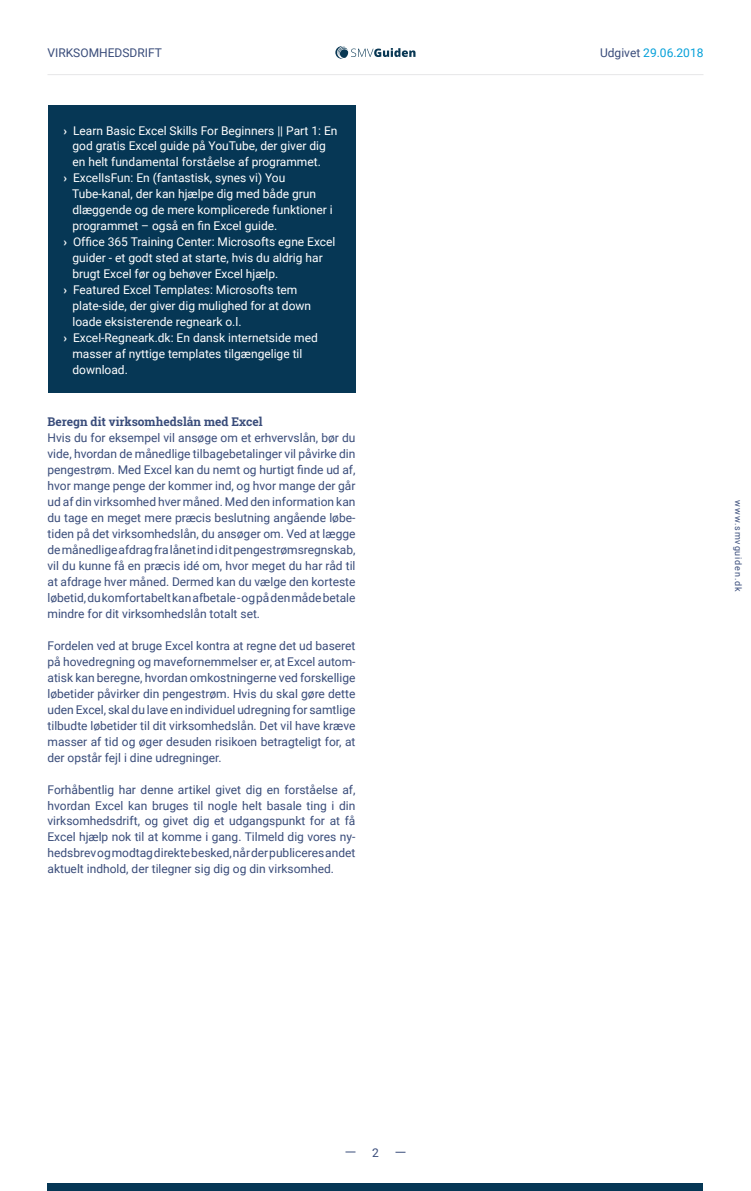
<style>
.page{position:relative;width:751px;height:1191px;background:#fff}
.page>*{position:absolute;margin:0;border:0;box-sizing:border-box;transform-origin:0 0}
.t1{font:12px/16px "Roboto";color:#394c7a;text-align:justify}
.t2{font:12px "Roboto";color:#fff}
.t3{font:700 12px "Roboto Slab";color:#394c7a}
.t4{font:12px "Roboto";color:#04a0d9}
.t5{font:9px "Roboto";letter-spacing:.1em;color:#394c7a}
.s1{color:#394c7a}
.s2{font-weight:700}
</style>
<div class="page">
<div style="left:48px;top:1183px;width:656px;height:8px;background:#063755"></div>
<svg style="left:336px;top:46px;width:80px;height:13px"></svg>
<hr style="left:48px;top:74px;width:656px;height:1px;background:#e6e7e8">
<div style="left:48px;top:105px;width:308px;height:288px;background:#063755"></div>
<p class="t1" style="left:47px;top:44px;width:116px">VIRKSOMHEDSDRIFT</p>
<p class="t4" style="left:600px;top:44px;width:105px"><span class="s1">Udgivet</span> 29.06.2018</p>
<p class="t2" style="left:64px;top:122px;width:276px"><span class="s2">›</span> Learn Basic Excel Skills For Beginners || Part 1: En</p>
<p class="t2" style="left:72px;top:138px;width:255px">god gratis Excel guide på YouTube, der giver dig</p>
<p class="t2" style="left:72px;top:154px;width:250px">en helt fundamental forståelse af programmet.</p>
<p class="t2" style="left:64px;top:170px;width:223px"><span class="s2">›</span> ExcelIsFun: En (fantastisk, synes vi) You</p>
<p class="t2" style="left:72px;top:186px;width:245px">Tube-kanal, der kan hjælpe dig med både grun</p>
<p class="t2" style="left:72px;top:202px;width:262px">dlæggende og de mere komplicerede funktioner i</p>
<p class="t2" style="left:72px;top:218px;width:206px">programmet – også en fin Excel guide.</p>
<p class="t2" style="left:64px;top:234px;width:274px"><span class="s2">›</span> Office 365 Training Center: Microsofts egne Excel</p>
<p class="t2" style="left:72px;top:250px;width:252px">guider - et godt sted at starte, hvis du aldrig har</p>
<p class="t2" style="left:72px;top:266px;width:207px">brugt Excel før og behøver Excel hjælp.</p>
<p class="t2" style="left:64px;top:282px;width:235px"><span class="s2">›</span> Featured Excel Templates: Microsofts tem</p>
<p class="t2" style="left:72px;top:298px;width:240px">plate-side, der giver dig mulighed for at down</p>
<p class="t2" style="left:72px;top:314px;width:171px">loade eksisterende regneark o.l.</p>
<p class="t2" style="left:64px;top:330px;width:256px"><span class="s2">›</span> Excel-Regneark.dk: En dansk internetside med</p>
<p class="t2" style="left:72px;top:346px;width:232px">masser af nyttige templates tilgængelige til</p>
<p class="t2" style="left:72px;top:362px;width:57px">download.</p>
<p class="t3" style="left:48px;top:413px;width:217px">Beregn dit virksomhedslån med Excel</p>
<p class="t1" style="left:48px;top:429px;width:310px">Hvis du for eksempel vil ansøge om et erhvervslån, bør du vide, hvordan de månedlige tilbagebetalinger vil påvirke din pengestrøm. Med Excel kan du nemt og hurtigt finde ud af, hvor mange penge der kommer ind, og hvor mange der går ud af din virksomhed hver måned. Med den information kan du tage en meget mere præcis beslutning angående løbe&shy;tiden på det virksomhedslån, du ansøger om. Ved at lægge de månedlige afdrag fra lånet ind i dit pengestrømsregnskab, vil du kunne få en præcis idé om, hvor meget du har råd til at afdrage hver måned. Dermed kan du vælge den korteste løbetid, du komfortabelt kan afbetale - og på den måde betale mindre for dit virksomhedslån totalt set.</p>
<p class="t1" style="left:48px;top:637px;width:310px">Fordelen ved at bruge Excel kontra at regne det ud baseret på hovedregning og mavefornemmelser er, at Excel autom&shy;atisk kan beregne, hvordan omkostningerne ved forskellige løbetider påvirker din pengestrøm. Hvis du skal gøre dette uden Excel, skal du lave en individuel udregning for samtlige tilbudte løbetider til dit virksomhedslån. Det vil have kræve masser af tid og øger desuden risikoen betragteligt for, at der opstår fejl i dine udregninger.</p>
<p class="t1" style="left:48px;top:781px;width:310px">Forhåbentlig har denne artikel givet dig en forståelse af, hvordan Excel kan bruges til nogle helt basale ting i din virksomhedsdrift, og givet dig et udgangspunkt for at få Excel hjælp nok til at komme i gang. Tilmeld dig vores ny&shy;hedsbrev og modtag direkte besked, når der publiceres andet aktuelt indhold, der tilegner sig dig og din virksomhed.</p>
<p class="t5" style="left:745px;top:500px;width:93px;rotate:90deg">www.smvguiden.dk</p>
<p class="t1" style="left:372px;top:1144px;width:8px">2</p>
</div>
